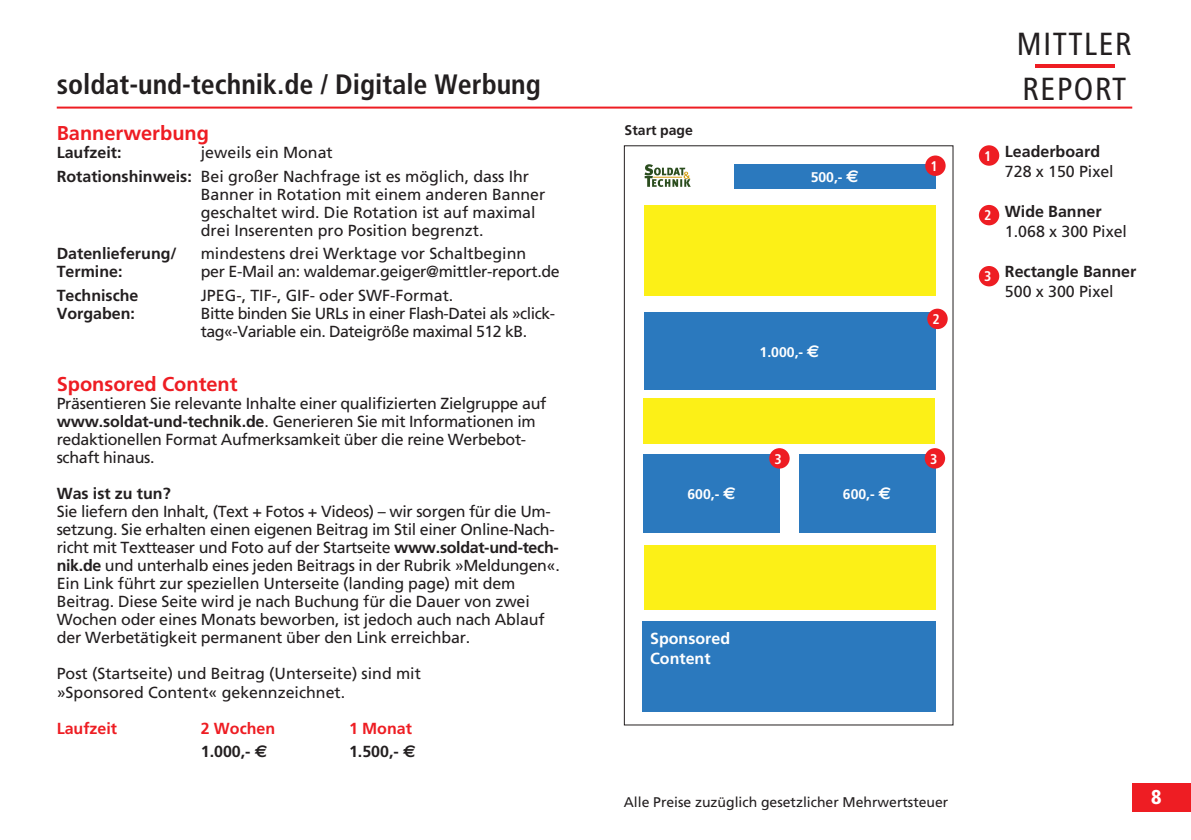
<style>
.page{position:relative;width:1191px;height:840px;background:#fff}
.page>*{position:absolute;margin:0;border:0;box-sizing:border-box;transform-origin:0 0}
.t1{font:condensed 31.8px "Frutiger";letter-spacing:.05em;color:#231f20}
.t2{font:700 condensed 28px "Frutiger";color:#231f20}
.t3{font:700 20px "Frutiger";color:#ee1d23}
.t4{font:900 condensed 20px "Frutiger";color:#fff}
.t5{font:16px/18px "Frutiger";letter-spacing:-.01em;color:#231f20}
.t6{font:700 16px "Frutiger";color:#231f20}
.t7{font:16px/18px "Frutiger";letter-spacing:-.03em;color:#231f20}
.t8{font:700 16px "Frutiger";color:#ee1d23}
.t9{font:700 16px/20px "Frutiger";color:#fff}
.t10{font:14px "Frutiger";color:#231f20}
.t11{font:700 14px "Frutiger";color:#fff}
.t12{font:700 14px "Frutiger";color:#231f20}
.t13{font:700 condensed 14px "Frutiger";color:#fff}
.s1{font-weight:700}
.s2{font-family:"Euro Sans";font-size:17px}
</style>
<div class="page">
<div style="left:1132px;top:782px;width:59px;height:29px;background:#ee1d23"></div>
<hr style="left:57px;top:106px;width:1075px;height:2px;background:#ee1d23">
<hr style="left:1035px;top:64px;width:80px;height:4px;background:#ee1d23">
<div style="left:979px;top:145px;width:20px;height:21px;background:#ee1d23;border-radius:50%"></div>
<div style="left:979px;top:205px;width:20px;height:20px;background:#ee1d23;border-radius:50%"></div>
<div style="left:979px;top:266px;width:20px;height:20px;background:#ee1d23;border-radius:50%"></div>
<div style="left:734px;top:164px;width:201px;height:25px;background:#2b79be"></div>
<div style="left:644px;top:313px;width:291px;height:77px;background:#2b79be"></div>
<div style="left:925px;top:155px;width:20px;height:21px;background:#ee1d23;border-radius:50%"></div>
<div style="left:927px;top:308px;width:20px;height:21px;background:#ee1d23;border-radius:50%"></div>
<svg style="left:644px;top:164px;width:46px;height:23px"></svg>
<div style="left:644px;top:205px;width:291px;height:90px;background:#fcf017"></div>
<div style="left:642px;top:620px;width:293px;height:90px;background:#2b79be"></div>
<div style="left:798px;top:454px;width:137px;height:78px;background:#2b79be"></div>
<div style="left:924px;top:448px;width:21px;height:20px;background:#ee1d23;border-radius:50%"></div>
<div style="left:643px;top:454px;width:137px;height:78px;background:#2b79be"></div>
<div style="left:769px;top:448px;width:20px;height:20px;background:#ee1d23;border-radius:50%"></div>
<div style="left:643px;top:398px;width:291px;height:45px;background:#fcf017"></div>
<div style="left:644px;top:545px;width:291px;height:64px;background:#fcf017"></div>
<h1 class="t1" style="left:1017px;top:25px;width:116px">MITTLER</h1>
<h2 class="t2" style="left:57px;top:68px;width:486px">soldat-und-technik.de / Digitale Werbung</h2>
<h1 class="t1" style="left:1022px;top:70px;width:105px">REPORT</h1>
<p class="t3" style="left:57px;top:121px;width:154px">Bannerwerbung</p>
<p class="t6" style="left:57px;top:143px;width:66px">Laufzeit:</p>
<p class="t5" style="left:57px;top:140px;width:474px;line-height:23.6px;text-indent:144px">jeweils ein Monat<br><span class="s1">Rotationshinweis:</span> Bei großer Nachfrage ist es möglich, dass Ihr</p>
<p class="t5" style="left:201px;top:185px;width:346px">Banner in Rotation mit einem anderen Banner geschaltet wird. Die Rotation ist auf maximal drei Inserenten pro Position begrenzt.</p>
<p class="t6" style="left:57px;top:244px;width:122px">Datenlieferung/</p>
<p class="t5" style="left:201px;top:245px;width:327px">mindestens drei Werktage vor Schaltbeginn</p>
<p class="t6" style="left:57px;top:262px;width:67px">Termine:</p>
<p class="t5" style="left:201px;top:263px;width:360px">per E-Mail an: waldemar.geiger@mittler-report.de</p>
<p class="t6" style="left:57px;top:286px;width:83px">Technische</p>
<p class="t5" style="left:201px;top:286px;width:254px">JPEG-, TIF-, GIF- oder SWF-Format.</p>
<p class="t6" style="left:57px;top:304px;width:80px">Vorgaben:</p>
<p class="t7" style="left:201px;top:304px;width:356px">Bitte binden Sie URLs in einer Flash-Datei als »click&shy;tag«-Variable ein. Dateigröße maximal 512 kB.</p>
<p class="t3" style="left:57px;top:372px;width:182px">Sponsored Content</p>
<p class="t5" style="left:57px;top:394px;width:491px">Präsentieren Sie relevante Inhalte einer qualifizierten Zielgruppe auf <span class="s1">www.soldat-und-technik.de</span>. Generieren Sie mit Informationen im redaktionellen Format Aufmerksamkeit über die reine Werbebot&shy;schaft hinaus.</p>
<p class="t6" style="left:57px;top:484px;width:115px">Was ist zu tun?</p>
<p class="t5" style="left:57px;top:502px;width:504px">Sie liefern den Inhalt, (Text + Fotos + Videos) – wir sorgen für die Um&shy;setzung. Sie erhalten einen eigenen Beitrag im Stil einer Online-Nach&shy;richt mit Textteaser und Foto auf der Startseite <span class="s1">www.soldat-und-tech&shy;nik.de</span> und unterhalb eines jeden Beitrags in der Rubrik »Meldungen«.<br>Ein Link führt zur speziellen Unterseite (landing page) mit dem Beitrag. Diese Seite wird je nach Buchung für die Dauer von zwei Wochen oder eines Monats beworben, ist jedoch auch nach Ablauf der Werbetätigkeit permanent über den Link erreichbar.</p>
<p class="t5" style="left:57px;top:664px;width:366px">Post (Startseite) und Beitrag (Unterseite) sind mit »Sponsored Content« gekennzeichnet.</p>
<p class="t8" style="left:57px;top:718px;width:62px">Laufzeit</p>
<p class="t8" style="left:201px;top:718px;width:76px">2 Wochen</p>
<p class="t8" style="left:349px;top:718px;width:64px">1 Monat</p>
<p class="t6" style="left:201px;top:741px;width:68px">1.000,- <span class="s2">€</span></p>
<p class="t6" style="left:349px;top:741px;width:68px">1.500,- <span class="s2">€</span></p>
<p class="t12" style="left:624px;top:122px;width:70px">Start page</p>
<p class="t11" style="left:810px;top:169px;width:50px">500,- <span class="s2">€</span></p>
<p class="t13" style="left:930px;top:158px;width:9px">1</p>
<p class="t11" style="left:759px;top:344px;width:62px">1.000,- <span class="s2">€</span></p>
<p class="t11" style="left:687px;top:486px;width:50px">600,- <span class="s2">€</span></p>
<p class="t13" style="left:774px;top:450px;width:9px">3</p>
<p class="t11" style="left:843px;top:486px;width:50px">600,- <span class="s2">€</span></p>
<p class="t13" style="left:932px;top:311px;width:9px">2</p>
<p class="t13" style="left:930px;top:450px;width:9px">3</p>
<p class="t13" style="left:984px;top:147px;width:9px">1</p>
<p class="t13" style="left:984px;top:207px;width:9px">2</p>
<p class="t13" style="left:984px;top:268px;width:9px">3</p>
<p class="t6" style="left:1005px;top:142px;width:97px">Leaderboard</p>
<p class="t5" style="left:1005px;top:163px;width:110px">728 x 150 Pixel</p>
<p class="t6" style="left:1005px;top:202px;width:98px">Wide Banner</p>
<p class="t5" style="left:1005px;top:223px;width:124px">1.068 x 300 Pixel</p>
<p class="t6" style="left:1005px;top:262px;width:133px">Rectangle Banner</p>
<p class="t5" style="left:1005px;top:283px;width:110px">500 x 300 Pixel</p>
<p class="t9" style="left:650px;top:628px;width:81px">Sponsored<br>Content</p>
<p class="t10" style="left:624px;top:793px;width:326px">Alle Preise zuzüglich gesetzlicher Mehrwertsteuer</p>
<p class="t4" style="left:1151px;top:785px;width:12px">8</p>
</div>
